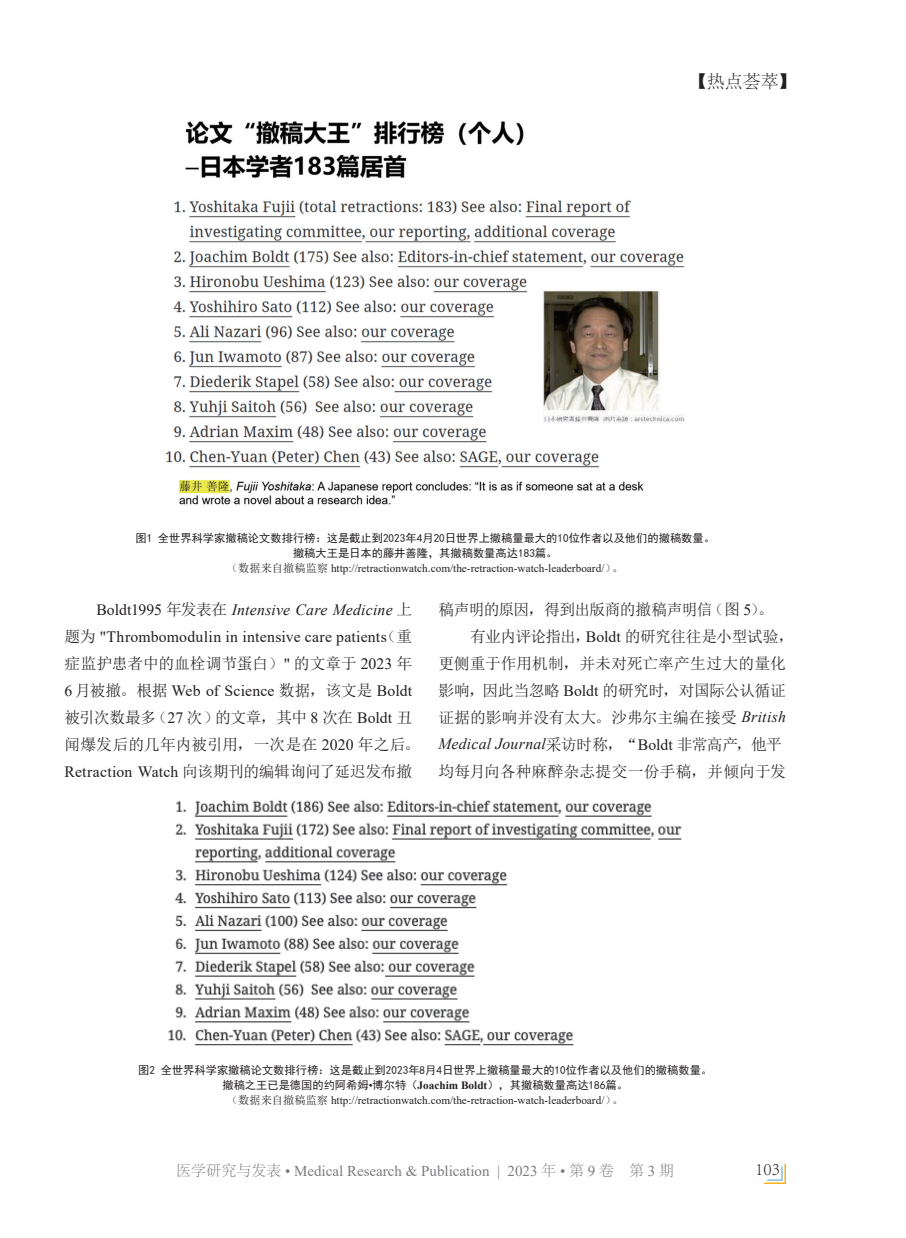
<style>
.page{position:relative;width:906px;height:1238px;background:#fff}
.page>*{position:absolute;margin:0;border:0;box-sizing:border-box;transform-origin:0 0}
.CenterFooter2{font:300 18px "Adobe Song Std";color:#231f20}
.Para{font:15.75px/27px "Times New Roman";letter-spacing:.01em;color:#231f20}
.Para-2{font:15.75px/27px "N Sim Sun";letter-spacing:-.01em;color:#231f20}
.Para-3{font:15.75px "N Sim Sun";letter-spacing:-.045em;color:#231f20}
.t1{font:15px "Times New Roman";color:#7c7c80}
.FigureCaption{font:11.25px/15px "Sim Hei";color:#231f20;text-align:center}
.s1{font-family:"N Sim Sun"}
.s2{font-family:"Times New Roman"}
.s3{font-style:italic}
.s4{font-family:"Times New Roman";font-style:italic}
.s5{font-family:"Times New Roman";font-weight:700}
.s6{font-family:"Adobe Song Std";font-weight:300}
</style>
<div class="page">
<svg style="left:764px;top:1163px;width:22px;height:20px"></svg>
<img style="left:165px;top:121px;width:520px;height:384px">
<img style="left:168px;top:800px;width:514px;height:246px">
<h1 class="CenterFooter2" style="left:689px;top:71px;width:109px">【热点荟萃】</h1>
<p class="FigureCaption" style="left:135px;top:530px;width:581px">图1 全世界科学家撤稿论文数排行榜：这是截止到2023年4月20日世界上撤稿量最大的10位作者以及他们的撤稿数量。撤稿大王是日本的藤井善隆，其撤稿数量高达183篇。<br><span class="s1">（数据来自撤稿监察</span> <span class="s2">http://retractionwatch.com/the-retraction-watch-leaderboard/</span><span class="s1">）。</span></p>
<p class="Para" style="left:64px;top:595px;width:357px;text-indent:32px">Boldt1995 <span class="s1">年发表在</span> <span class="s3">Intensive Care Medicine</span> <span class="s1">上题为</span> "Thrombomodulin in intensive care patients<span class="s1">（重症监护患者中的血栓调节蛋白）</span>" <span class="s1">的文章于</span> 2023 <span class="s1">年</span>6 <span class="s1">月被撤。根据</span> Web of Science <span class="s1">数据，该文是</span> Boldt<span class="s1">被引次数最多（</span>27 <span class="s1">次）的文章，其中</span> 8 <span class="s1">次在</span> Boldt <span class="s1">丑闻爆发后的几年内被引用，一次是在</span> 2020 <span class="s1">年之后。</span>Retraction Watch <span class="s1">向该期刊的编辑询问了延迟发布撤</span></p>
<p class="Para-3" style="left:438px;top:601px;width:337px">稿声明的原因，得到出版商的撤稿声明信（图 <span class="s2">5</span>）。</p>
<p class="Para-2" style="left:438px;top:622px;width:357px;text-indent:32px">有业内评论指出，<span class="s2">Boldt</span> 的研究往往是小型试验，更侧重于作用机制，并未对死亡率产生过大的量化影响，因此当忽略 <span class="s2">Boldt</span> 的研究时，对国际公认循证证据的影响并没有太大。沙弗尔主编在接受 <span class="s4">British<br>Medical Journal</span>采访时称，“<span class="s2">Boldt</span> 非常高产，他平均每月向各种麻醉杂志提交一份手稿，并倾向于发</p>
<p class="FigureCaption" style="left:138px;top:1062px;width:575px">图2 全世界科学家撤稿论文数排行榜：这是截止到2023年8月4日世界上撤稿量最大的10位作者以及他们的撤稿数量。撤稿之王已是德国的约阿希姆<span class="s2">•</span>博尔特（<span class="s5">Joachim Boldt</span>），其撤稿数量高达186篇。<br><span class="s1">（数据来自撤稿监察</span> <span class="s2">http://retractionwatch.com/the-retraction-watch-leaderboard/</span><span class="s1">）。</span></p>
<h3 class="t1" style="left:176px;top:1160px;width:499px"><span class="s6">医学研究与发表</span> • Medical Research &amp; Publication | 2023 <span class="s6">年</span> • <span class="s6">第</span> 9 <span class="s6">卷 第</span> 3 <span class="s6">期</span></h3>
<p class="CenterFooter2" style="left:755px;top:1158px;width:26px">103</p>
</div>
